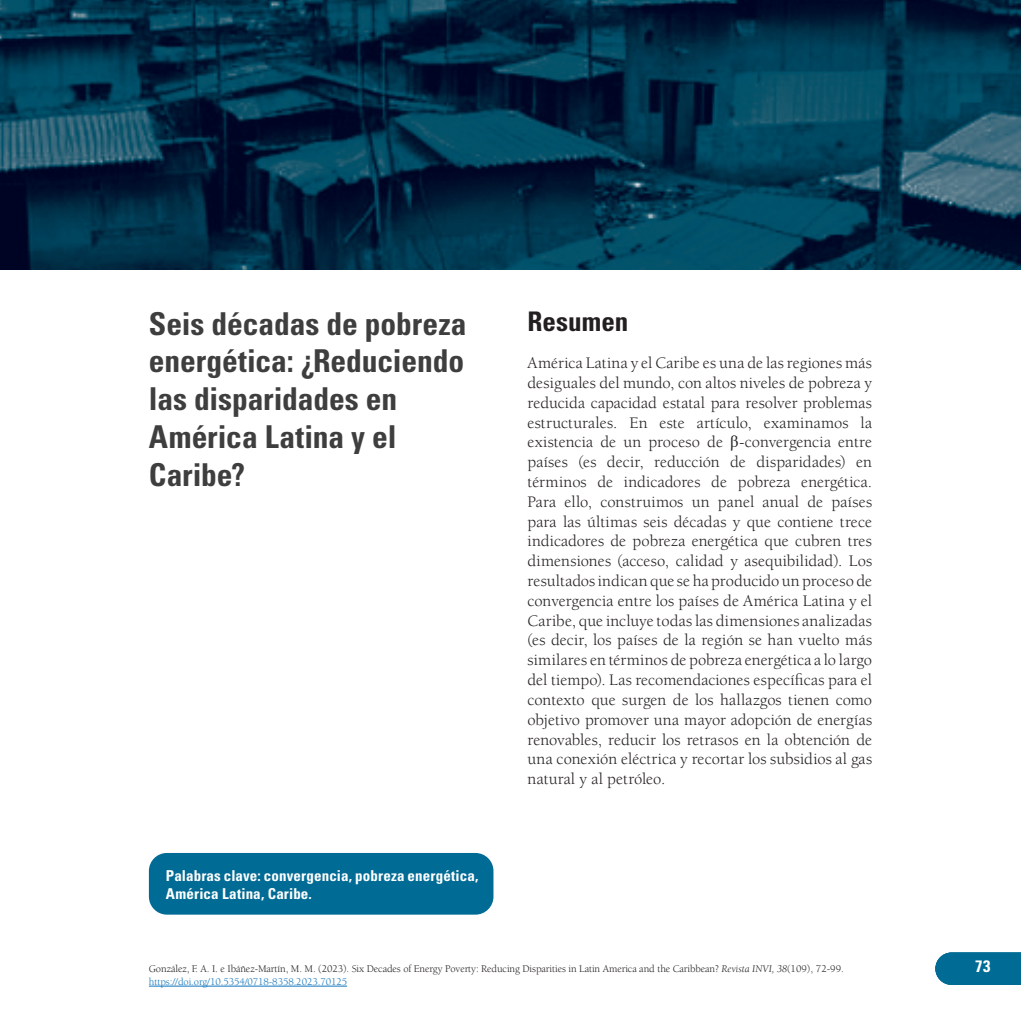
<style>
.page{position:relative;width:1021px;height:1021px;background:#fff}
.page>*{position:absolute;margin:0;border:0;box-sizing:border-box;transform-origin:0 0}
.titulo{font:700 condensed 31.5px/37.8px "Univers LT Std";letter-spacing:-.005em;color:#3e3e3f}
.sub{font:700 condensed 27px "Univers LT Std";color:#231f20}
.txt_esp{font:16.5px/19.8px "Berkeley Std";letter-spacing:.005em;color:#231f20;text-align:justify}
.t1{font:700 condensed 16.5px "Univers LT Std";color:#fff}
.palabras_claves{font:700 condensed 15px/18px "Univers LT Std";letter-spacing:.01em;color:#fff}
.t2{font:10.5px "Berkeley Std";letter-spacing:-.01em;color:#231f20}
.t3{font:10.5px "Berkeley Std";letter-spacing:-.01em;color:#1074bc}
.s1{font-family:"Times New Roman"}
.s2{font-style:italic}
.s3{font-style:inherit}
</style>
<div class="page">
<svg style="left:935px;top:952px;width:85px;height:32px;background:#0b7299"></svg>
<hr style="left:149px;top:985px;width:198px;height:1px;background:#1074bc">
<div style="left:149px;top:853px;width:344px;height:61px;background:#006c95;border-radius:18px"></div>
<img style="left:0;top:0;width:1020px;height:269px">
<p class="titulo" style="left:149px;top:304px;width:319px">Seis décadas de pobreza energética: ¿Reduciendo las disparidades en<br>América Latina y el<br>Caribe?</p>
<p class="sub" style="left:527px;top:305px;width:102px">Resumen</p>
<p class="txt_esp" style="left:527px;top:353px;width:346px">América Latina y el Caribe es una de las regiones más desiguales del mundo, con altos niveles de pobreza y reducida capacidad estatal para resolver problemas estructurales. En este artículo, examinamos la existencia de un proceso de <span class="s1">β</span>-convergencia entre países (es decir, reducción de disparidades) en términos de indicadores de pobreza energética.<br>Para ello, construimos un panel anual de países para las últimas seis décadas y que contiene trece indicadores de pobreza energética que cubren tres dimensiones (acceso, calidad y asequibilidad). Los resultados indican que se ha producido un proceso de convergencia entre los países de América Latina y el Caribe, que incluye todas las dimensiones analizadas (es decir, los países de la región se han vuelto más similares en términos de pobreza energética a lo largo del tiempo). Las recomendaciones específicas para el contexto que surgen de los hallazgos tienen como objetivo promover una mayor adopción de energías renovables, reducir los retrasos en la obtención de una conexión eléctrica y recortar los subsidios al gas natural y al petróleo.</p>
<p class="palabras_claves" style="left:166px;top:866px;width:314px">Palabras clave: convergencia, pobreza energética,<br>América Latina, Caribe.</p>
<p class="t2" style="left:149px;top:963px;width:696px">González, F. A. I. e Ibáñez-Martín, M. M. (2023). Six Decades of Energy Poverty: Reducing Disparities in Latin America and the Caribbean? <span class="s2">Revista INVI, 38</span>(109), <span class="s3">72-99</span>.</p>
<p class="t1" style="left:975px;top:956px;width:17px">73</p>
<p class="t3" style="left:149px;top:976px;width:200px">https://doi.org/10.5354/0718-8358.2023.70125</p>
</div>
